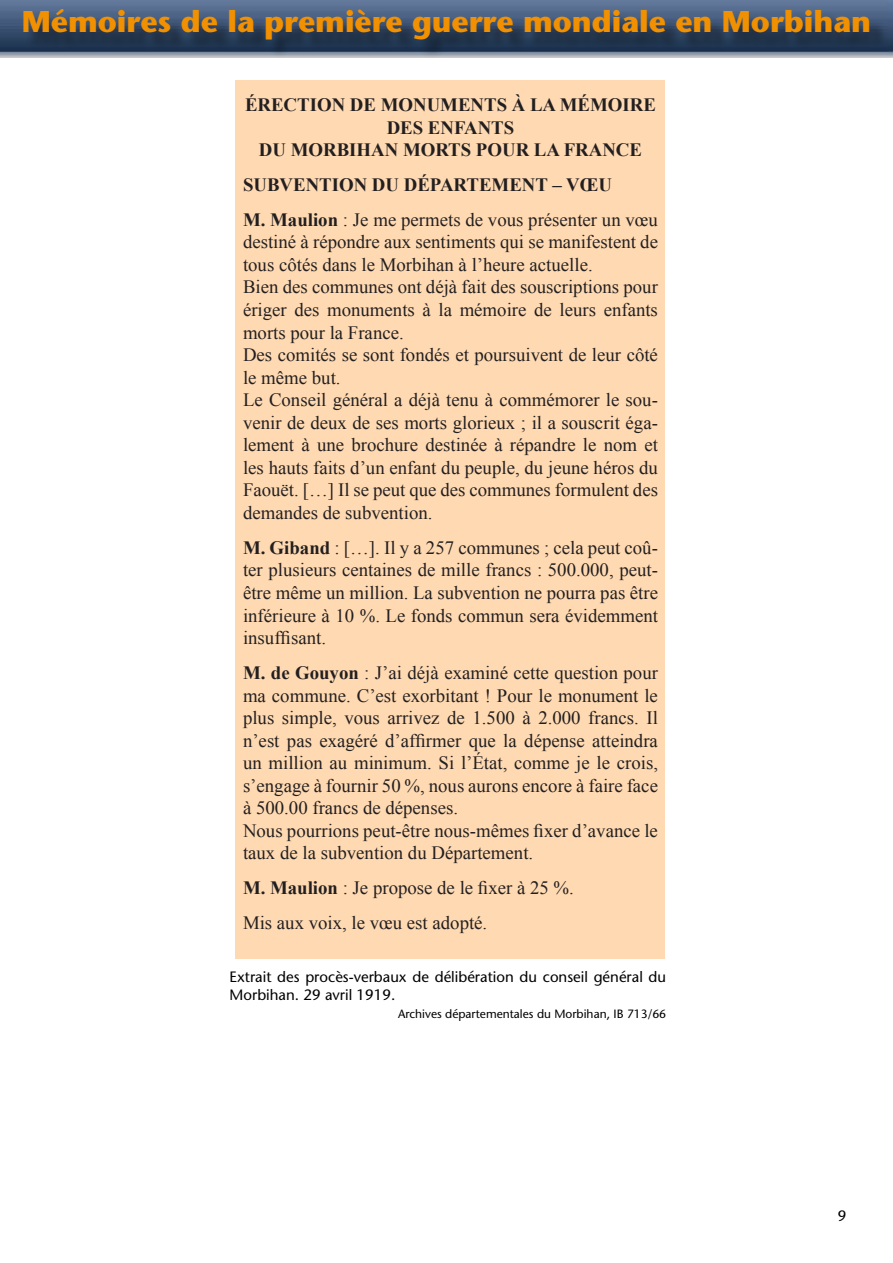
<style>
.page{position:relative;width:893px;height:1263px;background:#fff}
.page>*{position:absolute;margin:0;border:0;box-sizing:border-box;transform-origin:0 0}
.t1{font:700 30px "Stone Sans Std";color:#f19000}
.t2{font:18.75px/22.5px "Times New Roman";color:#231f20}
.t3{font:700 18.75px/22.5px "Times New Roman";color:#231f20;text-align:center}
.t4{font:500 15px/18px "Stone Sans Std";color:#000}
.t5{font:500 12px "Stone Sans Std";color:#000}
.s1{font-weight:400}
.s2{font-weight:700}
</style>
<div class="page">
<img style="left:0;top:0;width:893px;height:57px">
<div style="left:24px;top:11px;width:866px;height:49px;background:#000;opacity:.45"></div>
<div style="left:235px;top:81px;width:430px;height:877px;background:#fed9b1"></div>
<h1 class="t1" style="left:22px;top:4px;width:851px">Mémoires de la première guerre mondiale en Morbihan</h1>
<p class="t3" style="left:245px;top:93px;width:412px">ÉRECTION DE MONUMENTS À LA MÉMOIRE<br>DES ENFANTS<br>DU MORBIHAN MORTS POUR LA FRANCE</p>
<p class="t3" style="left:243px;top:167px;width:416px;line-height:34.8px;text-align:left">SUBVENTION DU DÉPARTEMENT – VŒU<br>M. Maulion <span class="s1">: Je me permets de vous présenter un vœu</span></p>
<p class="t2" style="left:243px;top:231px;width:417px">destiné à répondre aux sentiments qui se manifestent de tous côtés dans le Morbihan à l’heure actuelle.<br>Bien des communes ont déjà fait des souscriptions pour ériger des monuments à la mémoire de leurs enfants morts pour la France.<br>Des comités se sont fondés et poursuivent de leur côté le même but.<br>Le Conseil général a déjà tenu à commémorer le sou&shy;venir de deux de ses morts glorieux ; il a souscrit éga&shy;lement à une brochure destinée à répandre le nom et les hauts faits d’un enfant du peuple, du jeune héros du Faouët. […] Il se peut que des communes formulent des demandes de subvention.</p>
<p class="t2" style="left:243px;top:536px;width:417px;text-align:justify"><span class="s2">M. Giband</span> : […]. Il y a 257 communes ; cela peut coû&shy;ter plusieurs centaines de mille francs : 500.000, peut&shy;être même un million. La subvention ne pourra pas être inférieure à 10 %. Le fonds commun sera évidemment insuffisant.</p>
<p class="t2" style="left:243px;top:661px;width:417px"><span class="s2">M. de Gouyon</span> : J’ai déjà examiné cette question pour ma commune. C’est exorbitant ! Pour le monument le plus simple, vous arrivez de 1.500 à 2.000 francs. Il n’est pas exagéré d’affirmer que la dépense atteindra un million au minimum. Si l’État, comme je le crois, s’engage à fournir 50 %, nous aurons encore à faire face à 500.00 francs de dépenses.<br>Nous pourrions peut-être nous-mêmes fixer d’avance le taux de la subvention du Département.</p>
<p class="t2" style="left:243px;top:870px;width:332px;line-height:34.8px"><span class="s2">M. Maulion</span> : Je propose de le fixer à 25 %.<br>Mis aux voix, le vœu est adopté.</p>
<p class="t4" style="left:230px;top:968px;width:438px">Extrait des procès-verbaux de délibération du conseil général du<br>Morbihan. 29 avril 1919.</p>
<p class="t5" style="left:398px;top:1007px;width:270px">Archives départementales du Morbihan, IB 713/66</p>
<p class="t4" style="left:838px;top:1207px;width:10px">9</p>
</div>
